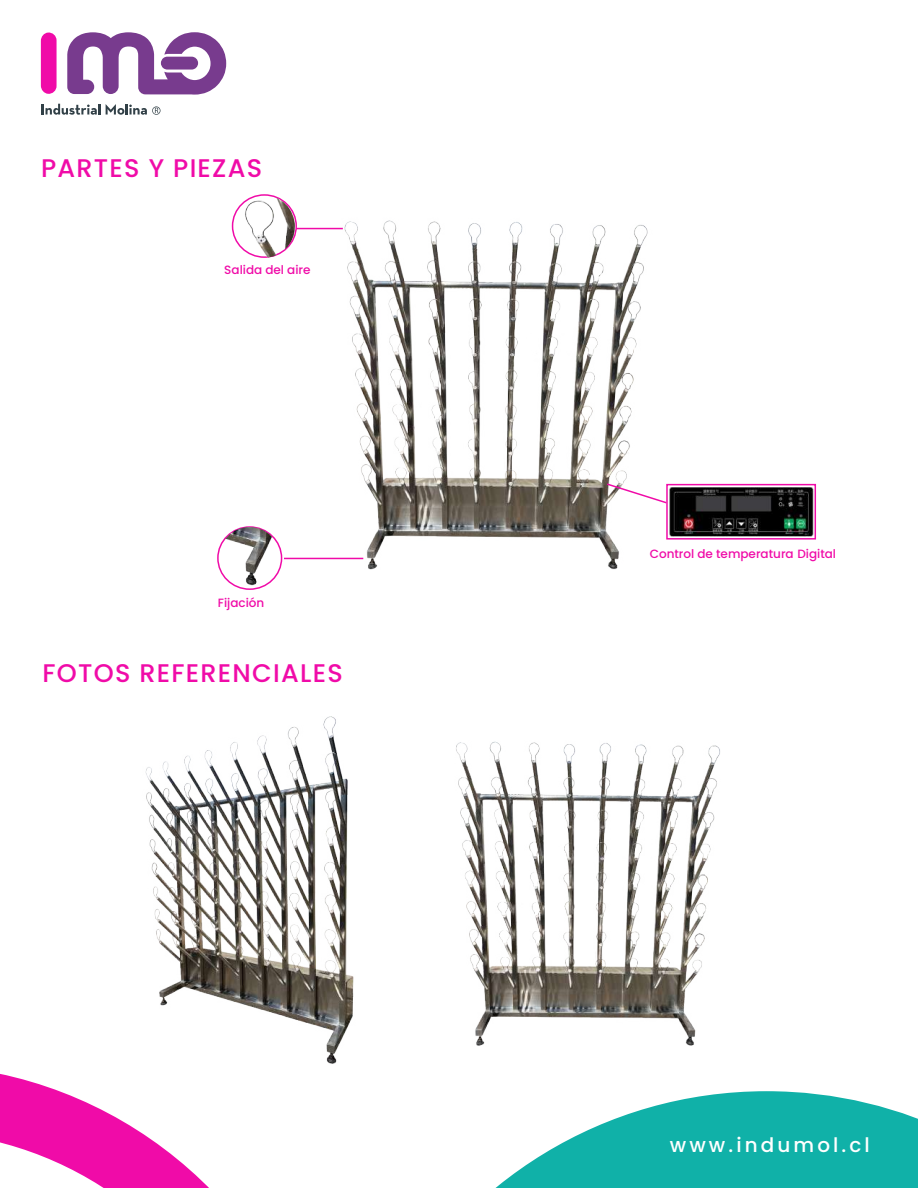
<style>
.page{position:relative;width:918px;height:1188px;background:#fff}
.page>*{position:absolute;margin:0;border:0;box-sizing:border-box;transform-origin:0 0}
.t1{font:500 25.5px "Poppins";letter-spacing:.05em;color:#f00ba8}
.t2{font:500 19.95px "Poppins";letter-spacing:.155em;color:#fff}
.t3{font:500 12px "Poppins";color:#f00ba8}
</style>
<div class="page">
<svg style="left:0;top:1074px;width:209px;height:114px"></svg>
<svg style="left:41px;top:32px;width:16px;height:62px"></svg>
<svg style="left:67px;top:32px;width:159px;height:63px"></svg>
<svg style="left:42px;top:104px;width:58px;height:11px"></svg>
<svg style="left:106px;top:104px;width:55px;height:11px"></svg>
<svg style="left:495px;top:1091px;width:423px;height:97px;fill:#10b1a8"></svg>
<img style="left:326px;top:220px;width:344px;height:350px">
<img style="left:145px;top:716px;width:209px;height:348px">
<img style="left:456px;top:741px;width:264px;height:305px">
<div style="left:217px;top:526px;width:65px;height:64px;border:2px solid #f00ba8;border-radius:50%"></div>
<div style="left:232px;top:194px;width:65px;height:64px;border:2px solid #f00ba8;border-radius:50%"></div>
<img style="left:219px;top:527px;width:61px;height:62px;border-radius:31px">
<img style="left:237px;top:195px;width:58px;height:63px">
<hr style="left:284px;top:558px;width:79px;height:1px;background:#f00ba8">
<hr style="left:296px;top:228px;width:47px;height:1px;background:#f00ba8">
<svg style="left:605px;top:482px;width:63px;height:23px"></svg>
<div style="left:666px;top:484px;width:150px;height:56px;border:2px solid #f00ba8"></div>
<img style="left:669px;top:487px;width:145px;height:49px">
<h1 class="t1" style="left:41px;top:153px;width:223px">PARTES Y PIEZAS</h1>
<p class="t3" style="left:224px;top:263px;width:88px">Salida del aire</p>
<p class="t3" style="left:218px;top:596px;width:48px">Fijación</p>
<h1 class="t1" style="left:43px;top:658px;width:302px">FOTOS REFERENCIALES</h1>
<p class="t3" style="left:650px;top:547px;width:188px">Control de temperatura Digital</p>
<h2 class="t2" style="left:670px;top:1134px;width:202px">www.indumol.cl</h2>
</div>
